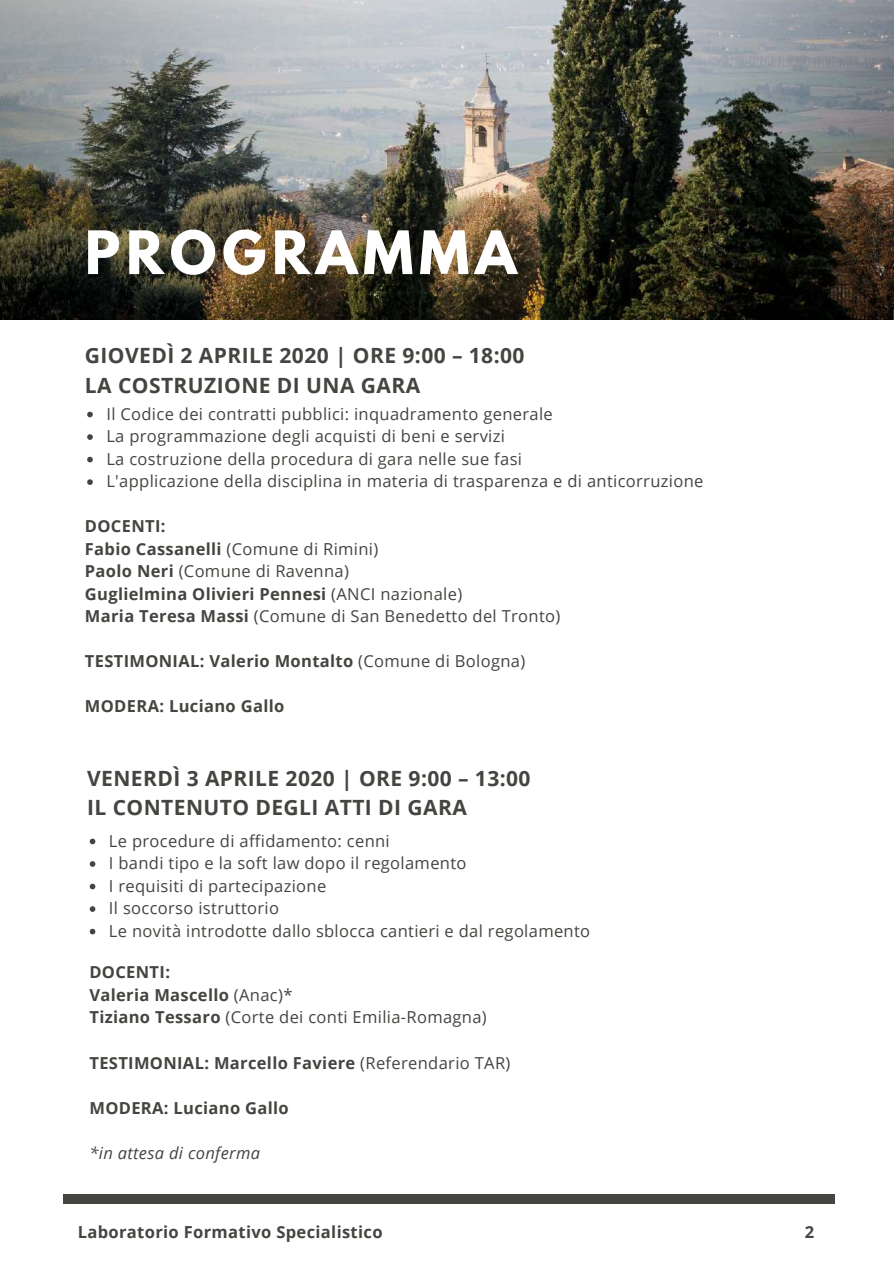
<style>
.page{position:relative;width:894px;height:1264px;background:#fff}
.page>*{position:absolute;margin:0;border:0;box-sizing:border-box;transform-origin:0 0}
.t1{font:700 52.95px "League Spartan";letter-spacing:.11em;color:#fff}
.t2{font:700 21px/29.2px "Open Sans";letter-spacing:.02em;color:#444440}
.t3{font:16.5px/22.5px "Open Sans";letter-spacing:.02em;color:#444440}
.t4{font:700 16.5px/22.5px "Open Sans";letter-spacing:.02em;color:#444440}
.t5{font:italic 16.5px "Open Sans";letter-spacing:.02em;color:#444440}
.s1{font-weight:700}
.s2{font-weight:400}
</style>
<div class="page">
<img style="left:1px;top:0;width:892px;height:320px">
<svg style="left:87px;top:412px;width:6px;height:5px"></svg>
<svg style="left:87px;top:434px;width:6px;height:6px"></svg>
<svg style="left:87px;top:457px;width:6px;height:5px"></svg>
<svg style="left:87px;top:479px;width:6px;height:6px"></svg>
<svg style="left:90px;top:838px;width:5px;height:6px"></svg>
<svg style="left:90px;top:861px;width:5px;height:5px"></svg>
<svg style="left:90px;top:883px;width:5px;height:6px"></svg>
<svg style="left:90px;top:906px;width:5px;height:5px"></svg>
<svg style="left:90px;top:928px;width:5px;height:6px"></svg>
<div style="left:63px;top:1194px;width:771px;height:9px;background:#444440"></div>
<h1 class="t1" style="left:85px;top:226px;width:433px">PROGRAMMA</h1>
<p class="t2" style="left:85px;top:340px;width:441px">GIOVEDÌ 2 APRILE 2020 | ORE 9:00 – 18:00<br>LA COSTRUZIONE DI UNA GARA</p>
<p class="t3" style="left:106px;top:402px;width:598px">Il Codice dei contratti pubblici: inquadramento generale<br>La programmazione degli acquisti di beni e servizi<br>La costruzione della procedura di gara nelle sue fasi<br>L'applicazione della disciplina in materia di trasparenza e di anticorruzione</p>
<p class="t3" style="left:85px;top:514px;width:477px"><span class="s1">DOCENTI:<br>Fabio Cassanelli</span> (Comune di Rimini)<br><span class="s1">Paolo Neri</span> (Comune di Ravenna)<br><span class="s1">Guglielmina Olivieri Pennesi</span> (ANCI nazionale)<br><span class="s1">Maria Teresa Massi</span> (Comune di San Benedetto del Tronto)</p>
<p class="t4" style="left:85px;top:649px;width:441px">TESTIMONIAL: Valerio Montalto <span class="s2">(Comune di Bologna)</span></p>
<p class="t4" style="left:85px;top:694px;width:201px">MODERA: Luciano Gallo</p>
<p class="t2" style="left:87px;top:763px;width:445px">VENERDÌ 3 APRILE 2020 | ORE 9:00 – 13:00<br>IL CONTENUTO DEGLI ATTI DI GARA</p>
<p class="t3" style="left:109px;top:828px;width:482px">Le procedure di affidamento: cenni<br>I bandi tipo e la soft law dopo il regolamento<br>I requisiti di partecipazione<br>Il soccorso istruttorio<br>Le novità introdotte dallo sblocca cantieri e dal regolamento</p>
<p class="t4" style="left:89px;top:960px;width:399px">DOCENTI:<br>Valeria Mascello <span class="s2">(Anac)*<br></span>Tiziano Tessaro <span class="s2">(Corte dei conti Emilia-Romagna)</span></p>
<p class="t4" style="left:89px;top:1050px;width:422px">TESTIMONIAL: Marcello Faviere <span class="s2">(Referendario TAR)</span></p>
<p class="t4" style="left:89px;top:1095px;width:201px">MODERA: Luciano Gallo</p>
<p class="t5" style="left:89px;top:1140px;width:172px">*in attesa di conferma</p>
<p class="t4" style="left:78px;top:1219px;width:306px">Laboratorio Formativo Specialistico</p>
<p class="t4" style="left:804px;top:1219px;width:11px">2</p>
</div>
